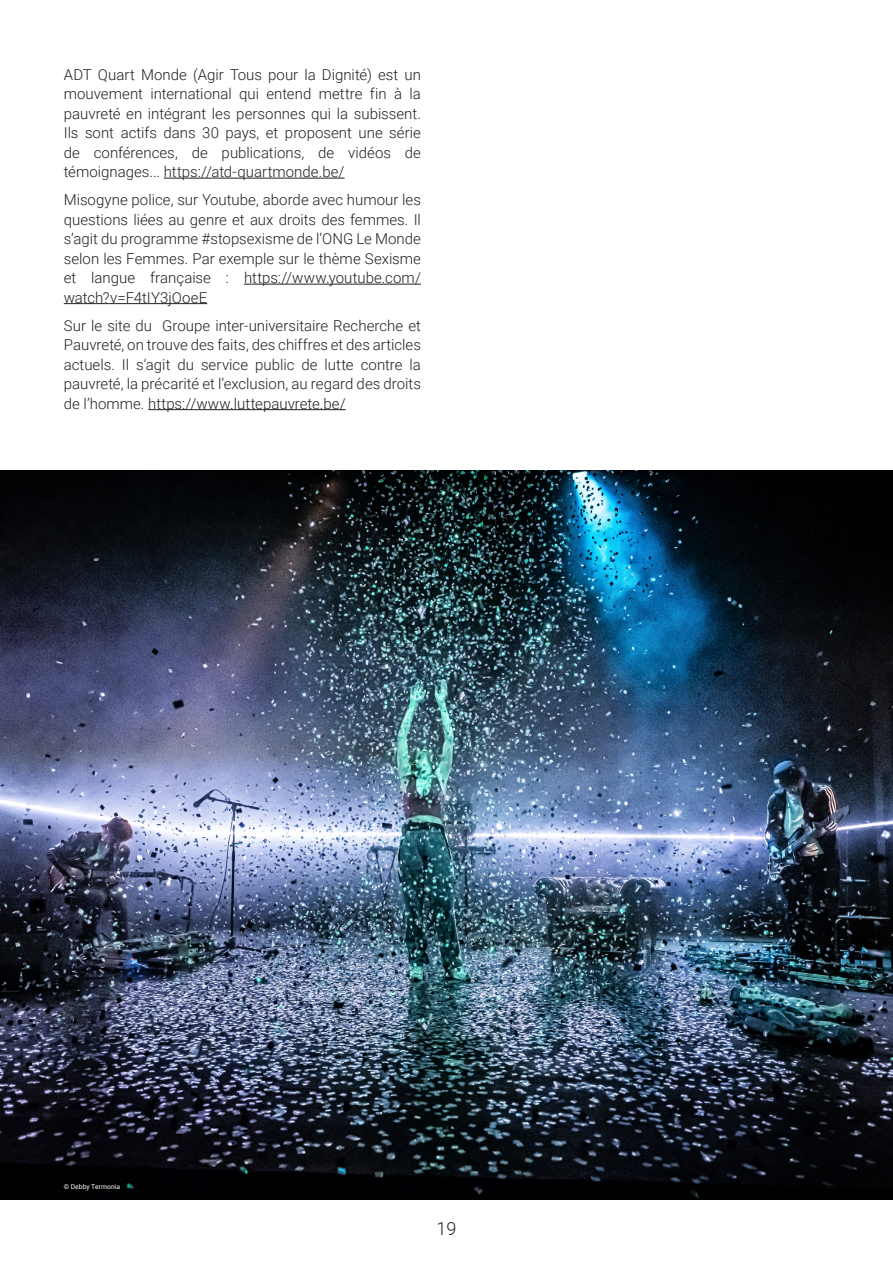
<style>
.page{position:relative;width:893px;height:1263px;background:#fff}
.page>*{position:absolute;margin:0;border:0;box-sizing:border-box;transform-origin:0 0}
.t1{font:300 18px "Roboto";color:#231f20}
.body{font:300 15px/19.5px "Roboto";color:#231f20;text-align:justify}
.t2{font:6.75px "Roboto";color:#fff}
</style>
<div class="page">
<hr style="left:164px;top:178px;width:181px;height:1px;background:#231f20">
<hr style="left:244px;top:284px;width:177px;height:1px;background:#231f20">
<hr style="left:64px;top:303px;width:143px;height:1px;background:#231f20">
<hr style="left:148px;top:409px;width:198px;height:1px;background:#231f20">
<img style="left:0;top:470px;width:893px;height:729px">
<p class="body" style="left:64px;top:64px;width:359px">ADT Quart Monde (Agir Tous pour la Dignité) est un mouvement international qui entend mettre fin à la pauvreté en intégrant les personnes qui la subissent.<br>Ils sont actifs dans 30 pays, et proposent une série de conférences, de publications, de vidéos de témoignages... https://atd-quartmonde.be/</p>
<p class="body" style="left:64px;top:189px;width:359px">Misogyne police, sur Youtube, aborde avec humour les questions liées au genre et aux droits des femmes. Il s’agit du programme #stopsexisme de l’ONG Le Monde selon les Femmes. Par exemple sur le thème Sexisme et langue française : https://www.youtube.com/ watch?v=F4tIY3jOoeE</p>
<p class="body" style="left:64px;top:315px;width:359px">Sur le site du Groupe inter-universitaire Recherche et Pauvreté, on trouve des faits, des chiffres et des articles actuels. Il s’agit du service public de lutte contre la pauvreté, la précarité et l’exclusion, au regard des droits de l’homme. https://www.luttepauvrete.be/</p>
<p class="t2" style="left:64px;top:1182px;width:58px">© Debby Termonia</p>
<p class="t1" style="left:436px;top:1216px;width:21px">19</p>
</div>
